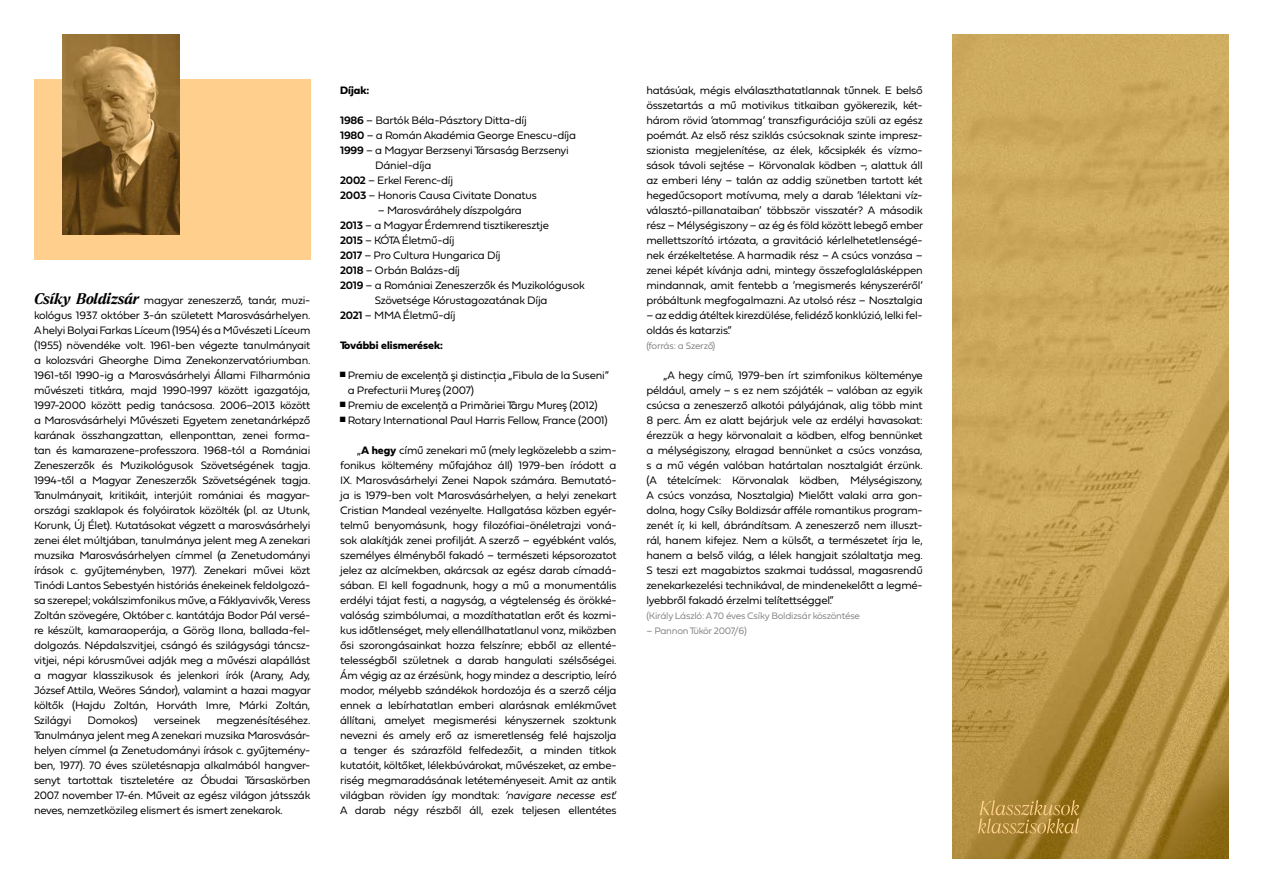
<style>
.page{position:relative;width:1263px;height:893px;background:#fff}
.page>*{position:absolute;margin:0;border:0;box-sizing:border-box;transform-origin:0 0}
.t1{font:300 11.25px/15px "Fieldwork Geo";letter-spacing:-.02em;color:#000;text-align:justify}
.t2{font:700 11.25px "Fieldwork Geo";color:#000}
.t3{font:300 9.75px "Fieldwork Geo";letter-spacing:-.02em;color:#808285}
.s1{font-family:"Larken";font-weight:700;font-style:italic;font-size:15px}
.s2{font-weight:600}
.s3{font-weight:700}
.s4{font-family:"Fieldwork Hum";font-style:italic}
</style>
<div class="page">
<img style="left:952px;top:34px;width:277px;height:825px">
<svg style="left:978px;top:800px;width:101px;height:33px;background:#b48e40"></svg>
<div style="left:34px;top:79px;width:276px;height:180px;background:#fecf8d"></div>
<img style="left:63px;top:34px;width:116px;height:201px">
<p class="t1" style="left:34px;top:292px;width:278px"><span class="s1">Csíky Boldizsár</span> magyar zeneszerző, tanár, muzi&shy;kológus 1937. október 3-án született Marosvásárhelyen.<br>A helyi Bolyai Farkas Líceum (1954) és a Művészeti Líceum (1955) növendéke volt. 1961-ben végezte tanulmányait a kolozsvári Gheorghe Dima Zenekonzervatóriumban.<br>1961-től 1990-ig a Marosvásárhelyi Állami Filharmónia művészeti titkára, majd 1990-1997 között igazgatója, 1997-2000 között pedig tanácsosa. 2006–2013 között a Marosvásárhelyi Művészeti Egyetem zenetanárképző karának összhangzattan, ellenponttan, zenei forma&shy;tan és kamarazene-professzora. 1968-tól a Romániai Zeneszerzők és Muzikológusok Szövetségének tagja.<br>1994-től a Magyar Zeneszerzők Szövetségének tagja.<br>Tanulmányait, kritikáit, interjúit romániai és magyar&shy;országi szaklapok és folyóiratok közölték (pl. az Utunk, Korunk, Új Élet). Kutatásokat végzett a marosvásárhelyi zenei élet múltjában, tanulmánya jelent meg A zenekari muzsika Marosvásárhelyen címmel (a Zenetudományi írások c. gyűjteményben, 1977). Zenekari művei közt Tinódi Lantos Sebestyén históriás énekeinek feldolgozá&shy;sa szerepel; vokálszimfonikus műve, a Fáklyavivők, Veress Zoltán szövegére, Október c. kantátája Bodor Pál versé&shy;re készült, kamaraoperája, a Görög Ilona, ballada-fel&shy;dolgozás. Népdalszvitjei, csángó és szilágysági táncsz&shy;vitjei, népi kórusművei adják meg a művészi alapállást a magyar klasszikusok és jelenkori írók (Arany, Ady, József Attila, Weöres Sándor), valamint a hazai magyar költők (Hajdu Zoltán, Horváth Imre, Márki Zoltán, Szilágyi</p>
<p class="t1" style="left:88px;top:712px;width:52px">Domokos)</p>
<p class="t1" style="left:154px;top:712px;width:48px">verseinek</p>
<p class="t1" style="left:34px;top:712px;width:278px;text-indent:182px">megzenésítéséhez.<br>Tanulmánya jelent meg A zenekari muzsika Marosvásár&shy;helyen címmel (a Zenetudományi írások c. gyűjtemény&shy;ben, 1977). 70 éves születésnapja alkalmából hangver&shy;senyt tartottak tiszteletére az Óbudai Társaskörben 2007. november 17-én. Műveit az egész világon játsszák neves, nemzetközileg elismert és ismert zenekarok.</p>
<p class="t2" style="left:340px;top:81px;width:31px">Díjak:</p>
<p class="t1" style="left:340px;top:112px;width:188px"><span class="s2">1986</span> – Bartók Béla-Pásztory Ditta-díj</p>
<p class="t1" style="left:340px;top:127px;width:237px"><span class="s2">1980</span> – a Román Akadémia George Enescu-díja</p>
<p class="t1" style="left:340px;top:142px;width:230px"><span class="s2">1999</span> – a Magyar Berzsenyi Társaság Berzsenyi</p>
<p class="t1" style="left:375px;top:157px;width:58px">Dániel-díja</p>
<p class="t1" style="left:340px;top:172px;width:115px"><span class="s2">2002</span> – Erkel Ferenc-díj</p>
<p class="t1" style="left:340px;top:187px;width:198px"><span class="s2">2003</span> – Honoris Causa Civitate Donatus</p>
<p class="t1" style="left:378px;top:202px;width:145px">– Marosváráhely díszpolgára</p>
<p class="t1" style="left:340px;top:217px;width:210px"><span class="s2">2013</span> – a Magyar Érdemrend tisztikeresztje</p>
<p class="t1" style="left:340px;top:232px;width:116px"><span class="s2">2015</span> – KÓTA Életmű-díj</p>
<p class="t1" style="left:340px;top:247px;width:162px"><span class="s2">2017</span> – Pro Cultura Hungarica Díj</p>
<p class="t1" style="left:340px;top:262px;width:121px"><span class="s2">2018</span> – Orbán Balázs-díj</p>
<p class="t1" style="left:340px;top:277px;width:246px"><span class="s2">2019</span> – a Romániai Zeneszerzők és Muzikológusok</p>
<p class="t1" style="left:375px;top:292px;width:174px">Szövetsége Kórustagozatának Díja</p>
<p class="t1" style="left:340px;top:307px;width:117px"><span class="s2">2021</span> – MMA Életmű-díj</p>
<p class="t2" style="left:340px;top:336px;width:104px">További elismerések:</p>
<p class="t1" style="left:340px;top:367px;width:270px">◼ Premiu de excelenţă şi distincţia „Fibula de la Suseni”</p>
<p class="t1" style="left:348px;top:382px;width:128px">a Prefecturii Mureş (2007)</p>
<p class="t1" style="left:340px;top:397px;width:259px">◼ Premiu de excelenţă a Primăriei Târgu Mureş (2012)</p>
<p class="t1" style="left:340px;top:412px;width:269px">◼ Rotary International Paul Harris Fellow, France (2001)</p>
<p class="t1" style="left:340px;top:442px;width:278px;text-indent:17px">„<span class="s3">A hegy</span> című zenekari mű (mely legközelebb a szim&shy;fonikus költemény műfajához áll) 1979-ben íródott a IX. Marosvásárhelyi Zenei Napok számára. Bemutató&shy;ja is 1979-ben volt Marosvásárhelyen, a helyi zenekart Cristian Mandeal vezényelte. Hallgatása közben egyér&shy;telmű benyomásunk, hogy filozófiai-önéletrajzi voná&shy;sok alakítják zenei profilját. A szerző – egyébként valós, személyes élményből fakadó – természeti képsorozatot jelez az alcímekben, akárcsak az egész darab címadá&shy;sában. El kell fogadnunk, hogy a mű a monumentális erdélyi tájat festi, a nagyság, a végtelenség és örökké&shy;valóság szimbólumai, a mozdíthatatlan erőt és kozmi&shy;kus időtlenséget, mely ellenállhatatlanul vonz, miközben ősi szorongásainkat hozza felszínre; ebből az ellenté&shy;telességből születnek a darab hangulati szélsőségei.<br>Ám végig az az érzésünk, hogy mindez a descriptio, leíró modor, mélyebb szándékok hordozója és a szerző célja ennek a lebírhatatlan emberi alarásnak emlékművet állítani, amelyet megismerési kényszernek szoktunk nevezni és amely erő az ismeretlenség felé hajszolja a tenger és szárazföld felfedezőit, a minden titkok kutatóit, költőket, lélekbúvárokat, művészeket, az embe&shy;riség megmaradásának letéteményeseit. Amit az antik világban röviden így mondtak: <span class="s4">’navigare necesse est</span>’.<br>A darab négy részből áll, ezek teljesen ellentétes</p>
<p class="t1" style="left:646px;top:82px;width:278px">hatásúak, mégis elválaszthatatlannak tűnnek. E belső összetartás a mű motivikus titkaiban gyökerezik, két&shy;három rövid ’atommag’ transzfigurációja szüli az egész poémát. Az első rész sziklás csúcsoknak szinte impres - szionista megjelenítése, az élek, kőcsipkék és vízmo&shy;sások távoli sejtése – Körvonalak ködben –, alattuk áll az emberi lény – talán az addig szünetben tartott két hegedűcsoport motívuma, mely a darab ’lélektani víz&shy;választó-pillanataiban’ többször visszatér? A második rész – Mélységiszony – az ég és föld között lebegő ember mellettszorító irtózata, a gravitáció kérlelhetetlenségé&shy;nek érzékeltetése. A harmadik rész – A csúcs vonzása – zenei képét kívánja adni, mintegy összefoglalásképpen mindannak, amit fentebb a ’megismerés kényszeréről’ próbáltunk megfogalmazni. Az utolsó rész – Nosztalgia</p>
<p class="t1" style="left:646px;top:307px;width:278px">– az eddig átéltek kirezdülése, felidéző konklúzió, lelki fel&shy;oldás és katarzis.”</p>
<p class="t3" style="left:646px;top:338px;width:70px">(forrás: a Szerző)</p>
<p class="t1" style="left:646px;top:367px;width:278px;text-indent:17px">„A hegy című, 1979-ben írt szimfonikus költeménye például, amely – s ez nem szójáték – valóban az egyik csúcsa a zeneszerző alkotói pályájának, alig több mint 8 perc. Ám ez alatt bejárjuk vele az erdélyi havasokat: érezzük a hegy körvonalait a ködben, elfog bennünket a mélységiszony, elragad bennünket a csúcs vonzása, s a mű végén valóban határtalan nosztalgiát érzünk. (A tételcímek: Körvonalak ködben, Mélységiszony, A csúcs vonzása, Nosztalgia) Mielőtt valaki arra gon&shy;dolna, hogy Csíky Boldizsár afféle romantikus program&shy;zenét ír, ki kell, ábrándítsam. A zeneszerző nem illuszt&shy;rál, hanem kifejez. Nem a külsőt, a természetet írja le, hanem a belső világ, a lélek hangjait szólaltatja meg.<br>S teszi ezt magabiztos szakmai tudással, magasrendű zenekarkezelési technikával, de mindenekelőtt a legmé&shy;lyebbről fakadó érzelmi telítettséggel.”</p>
<p class="t3" style="left:646px;top:608px;width:215px">(Király László: A 70 éves Csíky Boldizsár köszöntése</p>
<p class="t3" style="left:646px;top:623px;width:102px">– Pannon Tükör 2007/6)</p>
</div>
